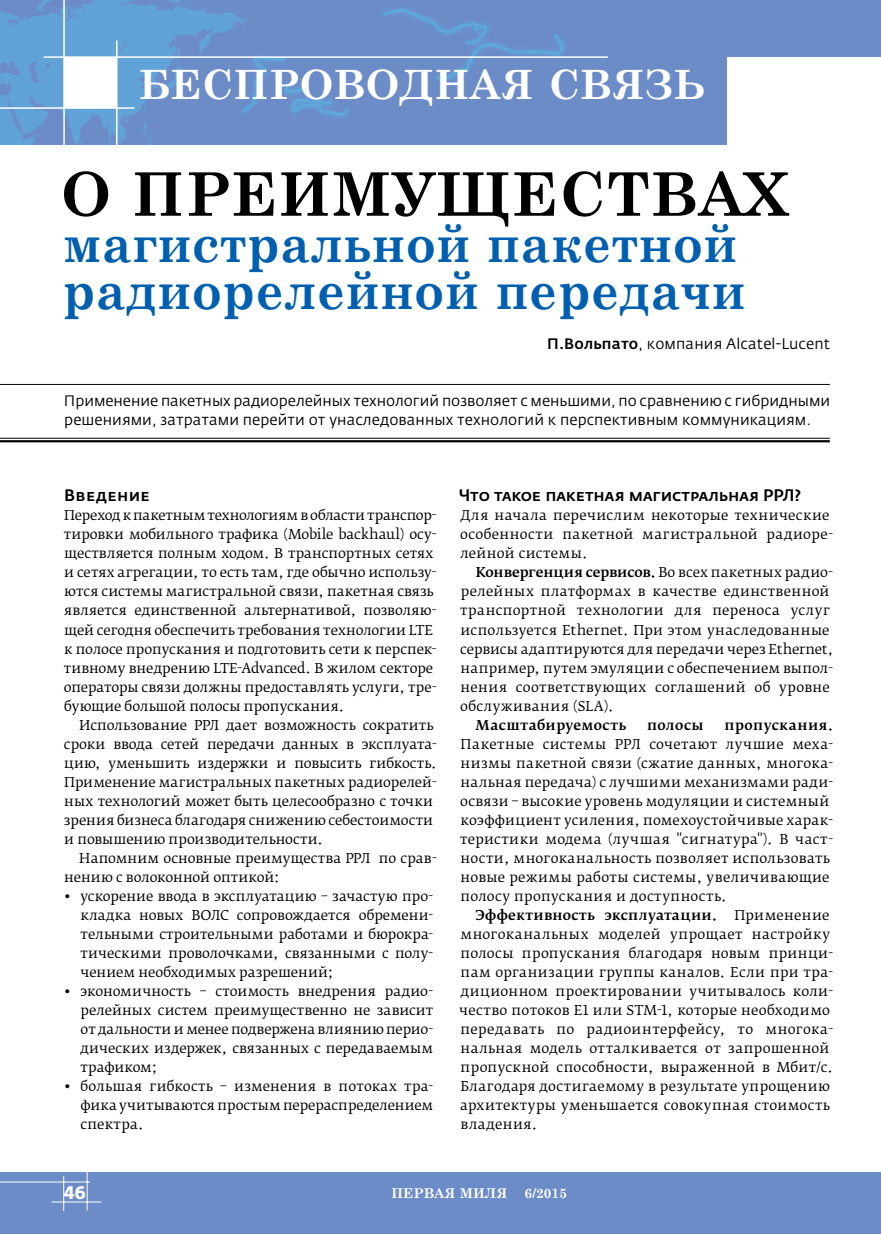
<style>
.page{position:relative;width:881px;height:1234px;background:#fff}
.page>*{position:absolute;margin:0;border:0;box-sizing:border-box;transform-origin:0 0}
.t1{font:700 60px "Century Schoolbook";letter-spacing:.015em;color:#000}
.t2{font:700 54px/46.5px "Century Schoolbook";letter-spacing:.015em;color:#005fae;scale:.9 1}
.t3{font:700 40.5px "Century Schoolbook";letter-spacing:.005em;color:#fff}
.t4{font:700 18px "Fedra Sans Pro";color:#fff}
.t5{font:500 16.5px "Fedra Sans Pro";color:#000}
.t6{font:500 16.5px "Fedra Sans Pro";letter-spacing:.02em;color:#000}
.t7{font:15px/19px "Fedra Sans Pro";letter-spacing:.005em;color:#000}
.t8{font:13.5px/19px "Fedra Serif B Pro";letter-spacing:.01em;color:#000}
.t9{font:500 13.5px "Fedra Serif B Pro";letter-spacing:.025em;color:#000}
.t10{font:700 13.5px "Century Schoolbook";color:#fff}
.s1{font-weight:500}
</style>
<div class="page">
<div style="left:0;top:0;width:880px;height:57px;background:#6c8cc7"></div>
<div style="left:0;top:1172px;width:880px;height:61px;background:#6c8cc7"></div>
<hr style="left:51px;top:1201px;width:50px;height:1px;background:#fff">
<hr style="left:87px;top:1171px;width:1px;height:39px;background:#fff">
<hr style="left:63px;top:1175px;width:1px;height:35px;background:#fff">
<hr style="left:0;top:1181px;width:90px;height:1px;background:#fff">
<div style="left:0;top:0;width:726px;height:144px;background:#6c8cc7"></div>
<svg style="left:0;top:0;width:562px;height:144px"></svg>
<hr style="left:63px;top:0;width:2px;height:159px;background:#fff">
<hr style="left:116px;top:40px;width:1px;height:119px;background:#fff">
<hr style="left:0;top:107px;width:134px;height:2px;background:#fff">
<hr style="left:44px;top:56px;width:563px;height:2px;background:#fff">
<div style="left:64px;top:57px;width:53px;height:51px;background:#fff"></div>
<hr style="left:0;top:384px;width:829px;height:1px;background:#000">
<hr style="left:0;top:438px;width:829px;height:1px;background:#000">
<hr style="left:0;top:440px;width:829px;height:2px;background:#000">
<h3 class="t3" style="left:138px;top:53px;width:568px">Беспроводная связь</h3>
<h1 class="t1" style="left:61px;top:147px;width:123px">О преим</h1>
<h1 class="t1" style="left:391px;top:147px;width:398px">уще ствах</h1>
<h2 class="t2" style="left:63px;top:217px;width:759px">магистральной пакетной радиорелейной передачи</h2>
<p class="t7" style="left:547px;top:334px;width:284px"><span class="s1">П.Вольпато</span>, компания Alcatel-Lucent</p>
<p class="t7" style="left:64px;top:391px;width:767px">Применение пакетных радиорелейных технологий позволяет с меньшими, по сравнению с гибридными решениями, затратами перейти от унаследованных технологий к перспективным коммуникациям.</p>
<p class="t6" style="left:64px;top:485px;width:87px">Введение</p>
<p class="t8" style="left:64px;top:506px;width:374px">Переход к пакетным технологиям в области транспор&shy;тировки мобильного трафика (Mobile backhaul) осу&shy;ществляется полным ходом. В транспортных сетях и сетях агрегации, то есть там, где обычно использу&shy;ются системы магистральной связи, пакетная связь является единственной альтернативой, позволяю&shy;щей сегодня обеспечить требования технологии LTE к полосе пропускания и подготовить сети к перспек&shy;тивному внедрению LTE-Advanced. В жилом секторе операторы связи должны предоставлять услуги, тре&shy;бующие большой полосы пропускания.</p>
<p class="t8" style="left:64px;top:715px;width:374px;text-indent:15px">Использование РРЛ дает возможность сократить сроки ввода сетей передачи данных в эксплуата&shy;цию, уменьшить издержки и повысить гибкость.<br>Применение магистральных пакетных радиорелей&shy;ных технологий может быть целесообразно с точки зрения бизнеса благодаря снижению себестоимости и повышению производительности.</p>
<p class="t8" style="left:64px;top:848px;width:374px;text-indent:15px">Напомним основные преимущества РРЛ по срав&shy;нению с волоконной оптикой:</p>
<p class="t8" style="left:81px;top:886px;width:354px;text-align:justify;text-indent:-16px">• ускорение ввода в эксплуатацию – зачастую про&shy;кладка новых ВОЛС сопровождается обремени&shy;тельными строительными работами и бюрокра&shy;тическими проволочками, связанными с полу&shy;чением необходимых разрешений;</p>
<p class="t8" style="left:81px;top:981px;width:354px;text-align:justify;text-indent:-16px">• экономичность – стоимость внедрения радио&shy;релейных систем преимущественно не зависит от дальности и менее подвержена влиянию перио&shy;дических издержек, связанных с передаваемым трафиком;</p>
<p class="t8" style="left:81px;top:1076px;width:354px;text-align:justify;text-indent:-16px">• большая гибкость – изменения в потоках тра&shy;фика учитываются простым перераспределением спектра.</p>
<p class="t5" style="left:458px;top:485px;width:343px">Что такое пакетная магистральная РРЛ?</p>
<p class="t8" style="left:460px;top:506px;width:374px">Для начала перечислим некоторые технические особенности пакетной магистральной радиоре&shy;лейной системы.</p>
<p class="t8" style="left:460px;top:563px;width:374px;text-indent:16px"><span class="s1">Конвергенция сервисов.</span> Во всех пакетных радио&shy;релейных платформах в качестве единственной транспортной технологии для переноса услуг используется Ethernet. При этом унаследованные сервисы адаптируются для передачи через Ethernet, например, путем эмуляции с обеспечением выпол&shy;нения соответствующих соглашений об уровне обслуживания (SLA).</p>
<p class="t9" style="left:475px;top:716px;width:152px">Масштабируемость</p>
<p class="t9" style="left:646px;top:716px;width:58px">полосы</p>
<p class="t9" style="left:724px;top:716px;width:110px">пропускания.</p>
<p class="t8" style="left:460px;top:734px;width:374px">Пакетные системы РРЛ сочетают лучшие меха&shy;низмы пакетной связи (сжатие данных, многока&shy;нальная передача) с лучшими механизмами ради&shy;освязи – высокие уровень модуляции и системный коэффициент усиления, помехоустойчивые харак&shy;теристики модема (лучшая "сигнатура"). В част&shy;ности, многоканальность позволяет использовать новые режимы работы системы, увеличивающие полосу пропускания и доступность.</p>
<p class="t9" style="left:475px;top:906px;width:243px">Эффективность эксплуатации.</p>
<p class="t8" style="left:459px;top:905px;width:375px;text-indent:275px">Применение многоканальных моделей упрощает настройку полосы пропускания благодаря новым принци&shy;пам организации группы каналов. Если при тра&shy;диционном проектировании учитывалось коли&shy;чество потоков E1 или STM-1, которые необходимо передавать по радиоинтерфейсу, то многока&shy;нальная модель отталкивается от запрошенной пропускной способности, выраженной в Мбит/с.<br>Благодаря достигаемому в результате упрощению архитектуры уменьшается совокупная стоимость владения.</p>
<h3 class="t4" style="left:64px;top:1180px;width:24px">46</h3>
<p class="t10" style="left:391px;top:1181px;width:117px">ПЕРВАЯ МИЛЯ</p>
<p class="t10" style="left:524px;top:1181px;width:44px">6/2015</p>
</div>
